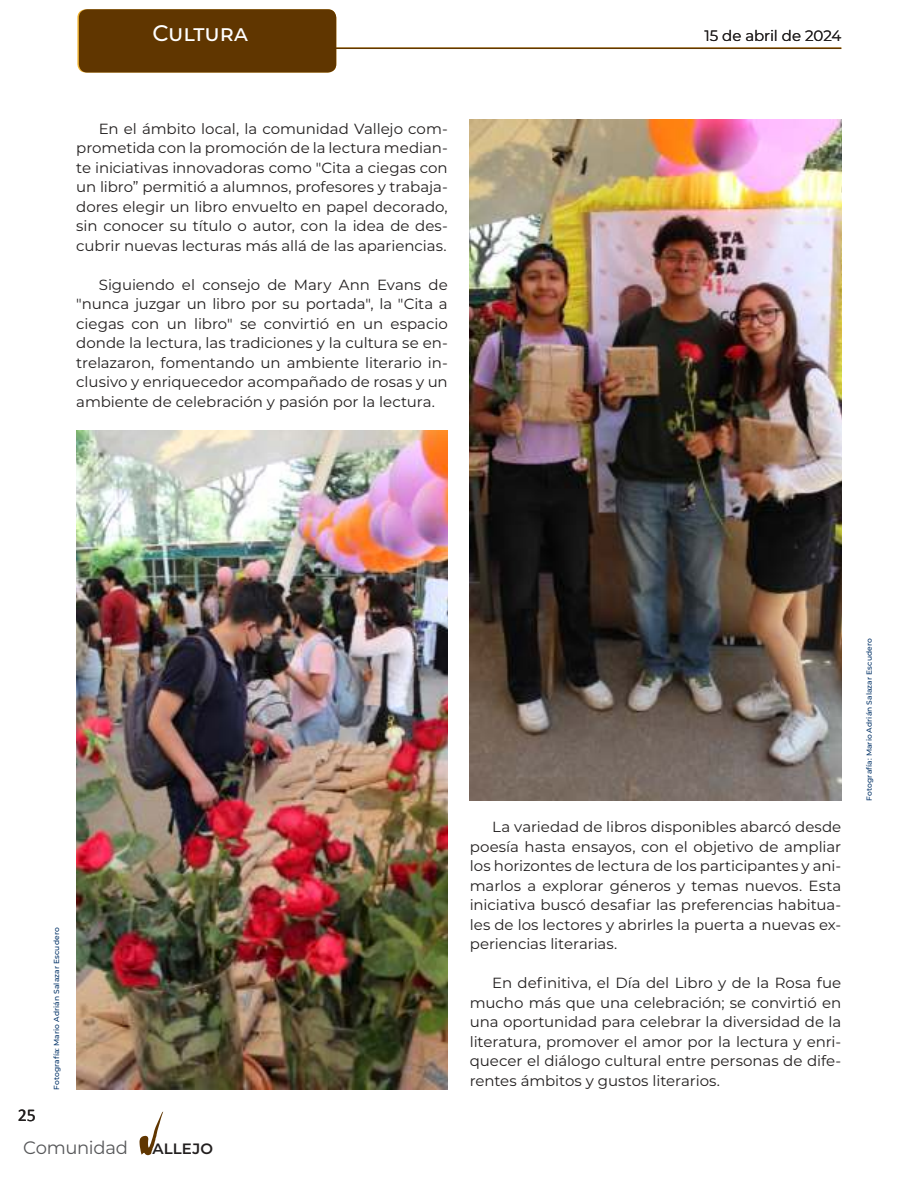
<style>
.page{position:relative;width:918px;height:1188px;background:#fff}
.page>*{position:absolute;margin:0;border:0;box-sizing:border-box;transform-origin:0 0}
.t1{font:22.5px "Montserrat";color:#fff}
.t2{font:500 22.5px "Montserrat";color:#fff}
.t3{font:18px "Montserrat";letter-spacing:-.015em;color:#57585a}
.t4{font:18px "Calibri";color:#221f1f}
.t5{font:15px "Montserrat";letter-spacing:-.005em;color:#221f1f}
.t6{font:14.7px/19.5px "Montserrat";letter-spacing:-.005em;color:#221f1f;text-align:justify}
.t7{font:500 7.35px "Montserrat";letter-spacing:.015em;color:#003166}
.s1{font-weight:600;font-size:15px;color:#221f1f}
</style>
<div class="page">
<img style="left:470px;top:119px;width:371px;height:682px">
<img style="left:76px;top:431px;width:372px;height:659px">
<div style="left:79px;top:9px;width:257px;height:64px;background:#603600;border-radius:9px"></div>
<hr style="left:332px;top:48px;width:509px;height:1px;background:#603600">
<svg style="left:139px;top:1111px;width:24px;height:44px"></svg>
<h1 class="t2" style="left:152px;top:20px;width:97px">Cultura</h1>
<p class="t5" style="left:704px;top:27px;width:139px">15 de abril de 2024</p>
<h1 class="t1" style="left:145px;top:20px;width:111px">Academia</h1>
<p class="t6" style="left:76px;top:119px;width:373px;text-indent:23px">En el ámbito local, la comunidad Vallejo com&shy;prometida con la promoción de la lectura median&shy;te iniciativas innovadoras como "Cita a ciegas con un libro” permitió a alumnos, profesores y trabaja&shy;dores elegir un libro envuelto en papel decorado, sin conocer su título o autor, con la idea de des&shy;cubrir nuevas lecturas más allá de las apariencias.</p>
<p class="t6" style="left:76px;top:275px;width:373px;text-indent:23px">Siguiendo el consejo de Mary Ann Evans de "nunca juzgar un libro por su portada", la "Cita a ciegas con un libro" se convirtió en un espacio donde la lectura, las tradiciones y la cultura se en&shy;trelazaron, fomentando un ambiente literario in&shy;clusivo y enriquecedor acompañado de rosas y un ambiente de celebración y pasión por la lectura.</p>
<p class="t4" style="left:18px;top:1104px;width:20px">25</p>
<p class="t7" style="left:53px;top:1090px;width:164px;rotate:-90deg">Fotografía: Mario Adrián Salazar Escudero</p>
<p class="t3" style="left:23px;top:1138px;width:191px">Comunidad <span class="s1">VALLEJO</span></p>
<p class="t6" style="left:470px;top:818px;width:373px;text-indent:23px">La variedad de libros disponibles abarcó desde poesía hasta ensayos, con el objetivo de ampliar los horizontes de lectura de los participantes y ani&shy;marlos a explorar géneros y temas nuevos. Esta iniciativa buscó desafiar las preferencias habitua&shy;les de los lectores y abrirles la puerta a nuevas ex&shy;periencias literarias.</p>
<p class="t6" style="left:470px;top:974px;width:373px;text-indent:23px">En definitiva, el Día del Libro y de la Rosa fue mucho más que una celebración; se convirtió en una oportunidad para celebrar la diversidad de la literatura, promover el amor por la lectura y enri&shy;quecer el diálogo cultural entre personas de dife&shy;rentes ámbitos y gustos literarios.</p>
<p class="t7" style="left:865px;top:801px;width:164px;rotate:-90deg">Fotografía: Mario Adrián Salazar Escudero</p>
</div>
